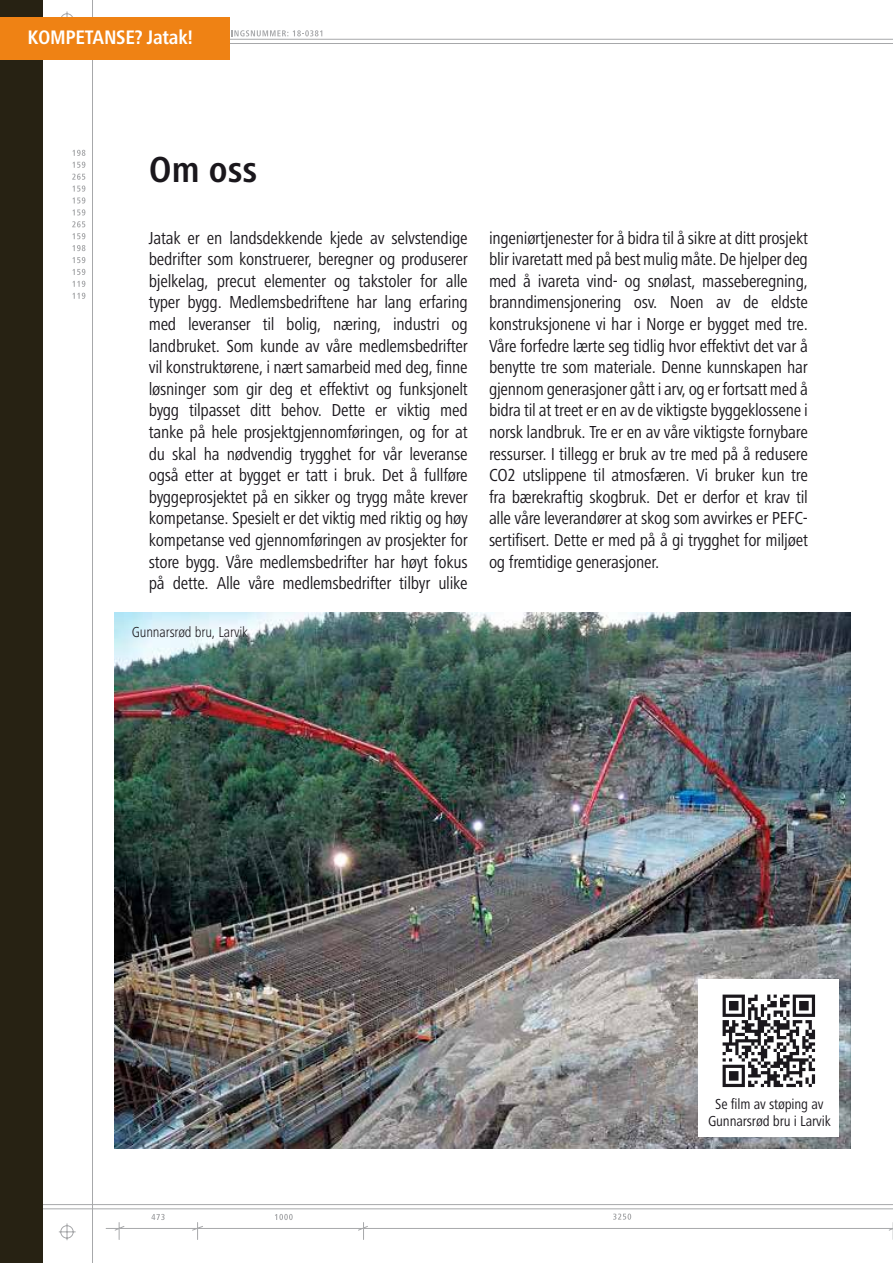
<style>
.page{position:relative;width:893px;height:1263px;background:#fff}
.page>*{position:absolute;margin:0;border:0;box-sizing:border-box;transform-origin:0 0}
.t1{font:700 condensed 37.5px "Frutiger Next LT";color:#1a171c}
.t2{font:700 condensed 20.25px "Frutiger Next LT";letter-spacing:-.015em;color:#fff}
.t3{font:condensed 18px/21.6px "Frutiger Next LT";letter-spacing:-.015em;color:#1a171c;text-align:justify}
.t4{font:condensed 15px/16.5px "Frutiger Next LT";letter-spacing:-.01em;color:#1a171c;text-align:center}
.t5{font:300 condensed 15px "Frutiger Next LT";letter-spacing:-.01em;color:#1a171c}
</style>
<div class="page">
<hr style="left:0;top:43px;width:893px;height:1px;background:#a7a8aa">
<hr style="left:0;top:39px;width:893px;height:1px;background:#a7a8aa">
<hr style="left:0;top:1204px;width:893px;height:1px;background:#a7a8aa">
<hr style="left:0;top:1208px;width:893px;height:1px;background:#a7a8aa">
<hr style="left:92px;top:0;width:1px;height:1263px;background:#a7a8aa">
<svg style="left:58px;top:11px;width:27px;height:1230px"></svg>
<svg style="left:231px;top:30px;width:91px;height:6px"></svg>
<svg style="left:105px;top:1213px;width:788px;height:27px"></svg>
<div style="left:0;top:0;width:43px;height:1263px;background:#272213"></div>
<img style="left:115px;top:612px;width:735px;height:536px">
<div style="left:0;top:17px;width:230px;height:43px;background:#ef8214"></div>
<div style="left:698px;top:979px;width:140px;height:157px;background:#fff"></div>
<img style="left:722px;top:994px;width:94px;height:94px">
<p class="t2" style="left:28px;top:26px;width:167px">KOMPETANSE? Jatak!</p>
<h1 class="t1" style="left:149px;top:149px;width:110px">Om oss</h1>
<p class="t3" style="left:149px;top:227px;width:320px">Jatak er en landsdekkende kjede av selvstendige bedrifter som konstruerer, beregner og produserer bjelkelag, precut elementer og takstoler for alle typer bygg. Medlemsbedriftene har lang erfaring med leveranser til bolig, næring, industri og landbruket. Som kunde av våre medlemsbedrifter vil konstruktørene, i nært samarbeid med deg, finne løsninger som gir deg et effektivt og funksjonelt bygg tilpasset ditt behov. Dette er viktig med tanke på hele prosjektgjennomføringen, og for at du skal ha nødvendig trygghet for vår leveranse også etter at bygget er tatt i bruk. Det å fullføre byggeprosjektet på en sikker og trygg måte krever kompetanse. Spesielt er det viktig med riktig og høy kompetanse ved gjennomføringen av prosjekter for store bygg. Våre medlemsbedrifter har høyt fokus på dette. Alle våre medlemsbedrifter tilbyr ulike</p>
<p class="t3" style="left:489px;top:227px;width:320px">ingeniørtjenester for å bidra til å sikre at ditt prosjekt blir ivaretatt med på best mulig måte. De hjelper deg med å ivareta vind- og snølast, masseberegning, branndimensjonering osv. Noen av de eldste konstruksjonene vi har i Norge er bygget med tre.<br>Våre forfedre lærte seg tidlig hvor effektivt det var å benytte tre som materiale. Denne kunnskapen har gjennom generasjoner gått i arv, og er fortsatt med å bidra til at treet er en av de viktigste byggeklossene i norsk landbruk. Tre er en av våre viktigste fornybare ressurser. I tillegg er bruk av tre med på å redusere CO2 utslippene til atmosfæren. Vi bruker kun tre fra bærekraftig skogbruk. Det er derfor et krav til alle våre leverandører at skog som avvirkes er PEFC&shy;sertifisert. Dette er med på å gi trygghet for miljøet og fremtidige generasjoner.</p>
<p class="t5" style="left:132px;top:624px;width:118px">Gunnarsrød bru, Larvik</p>
<p class="t4" style="left:708px;top:1096px;width:124px">Se film av støping av<br>Gunnarsrød bru i Larvik</p>
</div>
